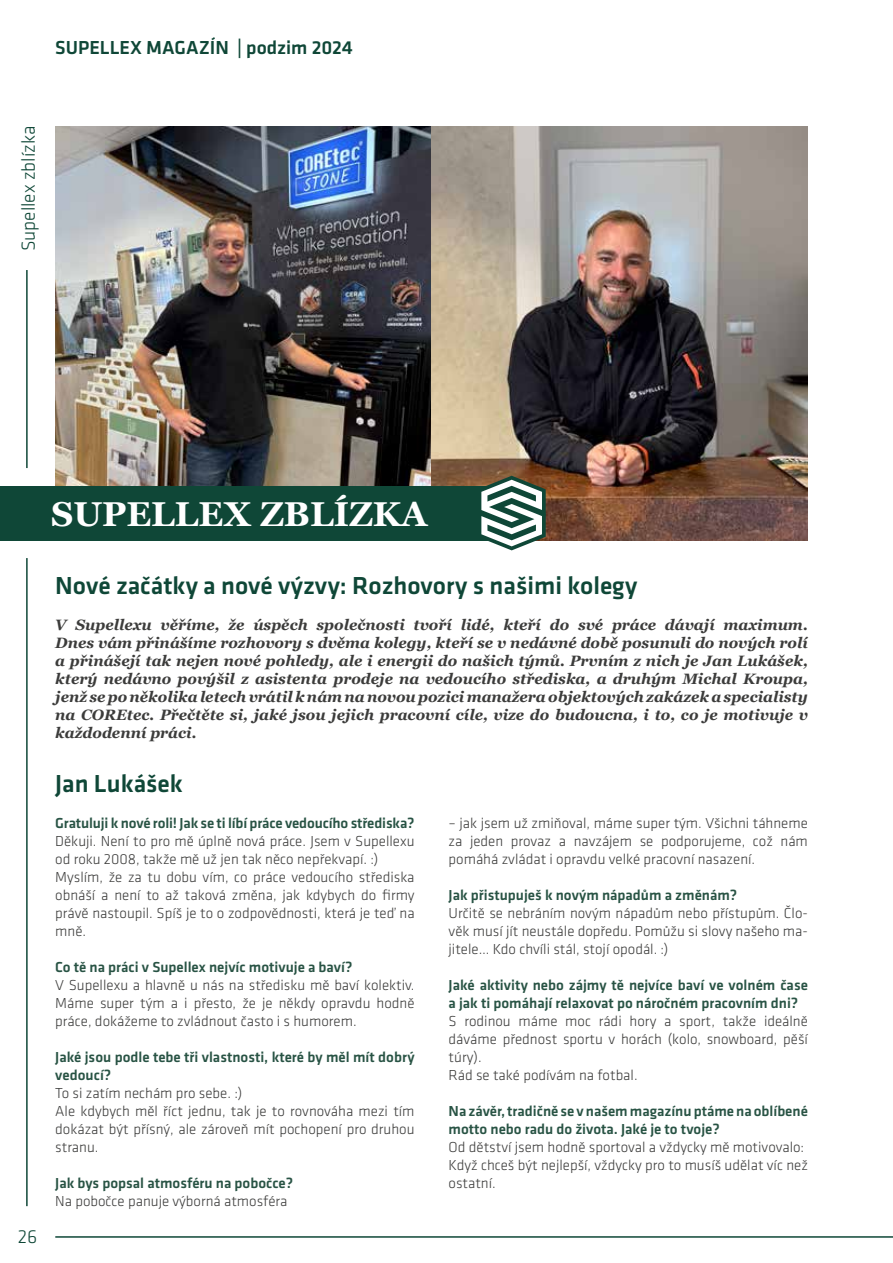
<style>
.page{position:relative;width:893px;height:1263px;background:#fff}
.page>*{position:absolute;margin:0;border:0;box-sizing:border-box;transform-origin:0 0}
.t1{font:700 34.5px "Georgia";color:#fff}
.t2{font:500 25.5px "Klavika";color:#0f4737}
.t3{font:500 19.5px "Klavika";color:#0f4737}
.t4{font:300 19.5px "Klavika Basic";color:#0f4737}
.t5{font:300 19.5px "Klavika";color:#0f4737}
.t6{font:300 15px/18px "Klavika";color:#3c3c3b}
.t7{font:italic 700 15px/18px "Georgia";color:#3c3c3b;text-align:justify}
.t8{font:500 15px/18px "Klavika";color:#285344}
</style>
<div class="page">
<hr style="left:55px;top:1236px;width:838px;height:2px;background:#0f4737">
<img style="left:55px;top:126px;width:753px;height:414px">
<hr style="left:26px;top:558px;width:2px;height:648px;background:#0f4737">
<hr style="left:26px;top:270px;width:2px;height:198px;background:#0f4737">
<div style="left:0;top:486px;width:512px;height:54px;background:#0f4737"></div>
<svg style="left:469px;top:470px;width:85px;height:81px"></svg>
<h3 class="t3" style="left:55px;top:37px;width:299px">SUPELLEX MAGAZÍN | podzim 2024</h3>
<h3 class="t4" style="left:17px;top:251px;width:127px;rotate:-90deg">Supellex zblízka</h3>
<h1 class="t1" style="left:51px;top:492px;width:378px">SUPELLEX ZBLÍZKA</h1>
<h3 class="t5" style="left:18px;top:1225px;width:21px">26</h3>
<h2 class="t2" style="left:55px;top:572px;width:584px">Nové začátky a nové výzvy: Rozhovory s našimi kolegy</h2>
<p class="t7" style="left:55px;top:616px;width:754px">V Supellexu věříme, že úspěch společnosti tvoří lidé, kteří do své práce dávají maximum.<br>Dnes vám přinášíme rozhovory s dvěma kolegy, kteří se v nedávné době posunuli do nových rolí a přinášejí tak nejen nové pohledy, ale i energii do našich týmů. Prvním z nich je Jan Lukášek, který nedávno povýšil z asistenta prodeje na vedoucího střediska, a druhým Michal Kroupa, jenž se po několika letech vrátil k nám na novou pozici manažera objektových zakázek a specialisty na COREtec. Přečtěte si, jaké jsou jejich pracovní cíle, vize do budoucna, i to, co je motivuje v každodenní práci.</p>
<h2 class="t2" style="left:55px;top:770px;width:129px">Jan Lukášek</h2>
<p class="t8" style="left:55px;top:814px;width:361px">Gratuluji k nové roli! Jak se ti líbí práce vedoucího střediska?</p>
<p class="t6" style="left:55px;top:832px;width:361px">Děkuji. Není to pro mě úplně nová práce. Jsem v Supellexu od roku 2008, takže mě už jen tak něco nepřekvapí. :)<br>Myslím, že za tu dobu vím, co práce vedoucího střediska obnáší a není to až taková změna, jak kdybych do firmy právě nastoupil. Spíš je to o zodpovědnosti, která je teď na mně.</p>
<p class="t8" style="left:55px;top:958px;width:299px">Co tě na práci v Supellex nejvíc motivuje a baví?</p>
<p class="t6" style="left:55px;top:976px;width:361px;text-align:justify">V Supellexu a hlavně u nás na středisku mě baví kolektiv.<br>Máme super tým a i přesto, že je někdy opravdu hodně práce, dokážeme to zvládnout často i s humorem.</p>
<p class="t8" style="left:55px;top:1048px;width:361px">Jaké jsou podle tebe tři vlastnosti, které by měl mít dobrý vedoucí?</p>
<p class="t6" style="left:55px;top:1084px;width:361px">To si zatím nechám pro sebe. :)<br>Ale kdybych měl říct jednu, tak je to rovnováha mezi tím dokázat být přísný, ale zároveň mít pochopení pro druhou stranu.</p>
<p class="t8" style="left:55px;top:1174px;width:239px">Jak bys popsal atmosféru na pobočce?</p>
<p class="t6" style="left:55px;top:1192px;width:234px">Na pobočce panuje výborná atmosféra</p>
<p class="t6" style="left:449px;top:814px;width:361px;text-align:justify">– jak jsem už zmiňoval, máme super tým. Všichni táhneme za jeden provaz a navzájem se podporujeme, což nám pomáhá zvládat i opravdu velké pracovní nasazení.</p>
<p class="t8" style="left:449px;top:886px;width:290px">Jak přistupuješ k novým nápadům a změnám?</p>
<p class="t6" style="left:449px;top:904px;width:361px;text-align:justify">Určitě se nebráním novým nápadům nebo přístupům. Člo&shy;věk musí jít neustále dopředu. Pomůžu si slovy našeho ma&shy;jitele… Kdo chvíli stál, stojí opodál. :)</p>
<p class="t8" style="left:449px;top:976px;width:361px">Jaké aktivity nebo zájmy tě nejvíce baví ve volném čase a jak ti pomáhají relaxovat po náročném pracovním dni?</p>
<p class="t6" style="left:449px;top:1012px;width:361px">S rodinou máme moc rádi hory a sport, takže ideálně dáváme přednost sportu v horách (kolo, snowboard, pěší túry).<br>Rád se také podívám na fotbal.</p>
<p class="t8" style="left:449px;top:1102px;width:361px">Na závěr, tradičně se v našem magazínu ptáme na oblíbené motto nebo radu do života. Jaké je to tvoje?</p>
<p class="t6" style="left:449px;top:1138px;width:361px">Od dětství jsem hodně sportoval a vždycky mě motivovalo:<br>Když chceš být nejlepší, vždycky pro to musíš udělat víc než ostatní.</p>
</div>
